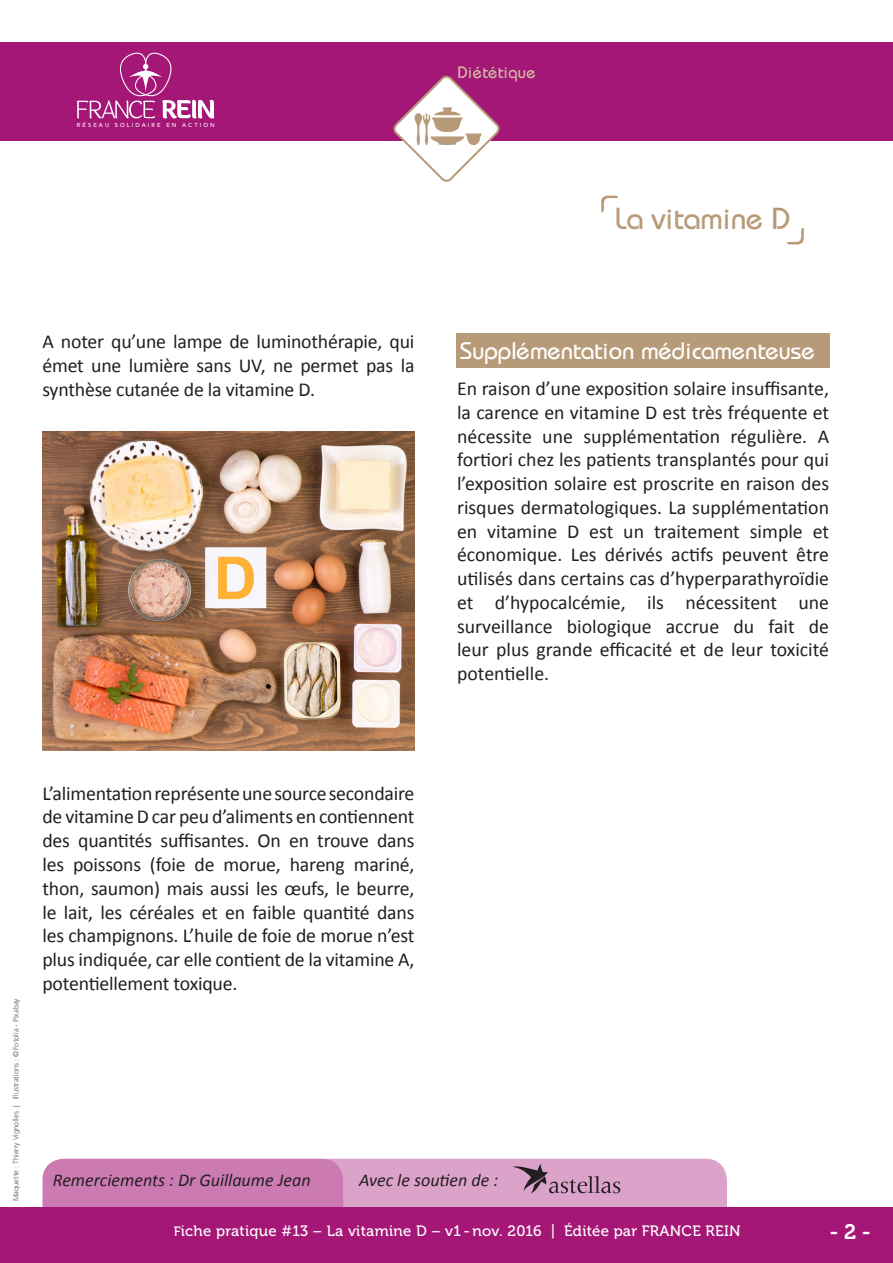
<style>
.page{position:relative;width:893px;height:1263px;background:#fff}
.page>*{position:absolute;margin:0;border:0;box-sizing:border-box;transform-origin:0 0}
.t1{font:30.3px "Bauhaus";color:#b79b79}
.t2{font:24px "Bauhaus";color:#fff}
.t3{font:21px "Museo 700";color:#fff}
.t4{font:19.8px/23.7px "Calibri";letter-spacing:-.01em;color:#231f20;text-align:justify}
.t5{font:italic 18px "Calibri";color:#231f20}
.t6{font:16.5px "Bauhaus";letter-spacing:.02em;color:#d1bda6}
.t7{font:15px "Museo 500";letter-spacing:.02em;color:#fff}
.t8{font:300 7.5px "Frutiger LT Std";color:#57585a}
.t9{font:500 5.7px "Avenir";letter-spacing:.36em;color:#fff}
.s1{font-size:13.5px}
</style>
<div class="page">
<div style="left:0;top:1207px;width:893px;height:56px;background:#a51777"></div>
<div style="left:0;top:43px;width:893px;height:98px;background:#a51777"></div>
<div style="left:456px;top:333px;width:373px;height:34px;background:#b79b79"></div>
<svg style="left:601px;top:196px;width:17px;height:16px"></svg>
<svg style="left:787px;top:228px;width:17px;height:16px"></svg>
<img style="left:43px;top:431px;width:372px;height:320px">
<svg style="left:393px;top:75px;width:107px;height:107px"></svg>
<svg style="left:43px;top:1159px;width:684px;height:48px;background:#d08fbc"></svg>
<svg style="left:77px;top:53px;width:137px;height:65px"></svg>
<p class="t9" style="left:77px;top:120px;width:139px">RÉSEAU SOLIDAIRE EN ACTION</p>
<p class="t6" style="left:457px;top:62px;width:80px">Diététique</p>
<p class="t1" style="left:615px;top:200px;width:177px">La vitamine D</p>
<p class="t4" style="left:42px;top:330px;width:374px">A noter qu’une lampe de luminothérapie, qui émet une lumière sans UV, ne permet pas la synthèse cutanée de la vitamine D.</p>
<p class="t2" style="left:460px;top:336px;width:356px">Supplémentation médicamenteuse</p>
<p class="t4" style="left:457px;top:377px;width:374px">En raison d’une exposition solaire insuffisante, la carence en vitamine D est très fréquente et nécessite une supplémentation régulière. A fortiori chez les patients transplantés pour qui l’exposition solaire est proscrite en raison des risques dermatologiques. La supplémentation en vitamine D est un traitement simple et économique. Les dérivés actifs peuvent être utilisés dans certains cas d’hyperparathyroïdie et d’hypocalcémie, ils nécessitent une surveillance biologique accrue du fait de leur plus grande efficacité et de leur toxicité potentielle.</p>
<p class="t8" style="left:12px;top:1201px;width:205px;rotate:-90deg">Maquette : Thierry Vignolles | Illustrations : ©Fotolia - Pixabay</p>
<p class="t4" style="left:42px;top:781px;width:374px">L’alimentation représente une source secondaire de vitamine D car peu d’aliments en contiennent des quantités suffisantes. On en trouve dans les poissons (foie de morue, hareng mariné, thon, saumon) mais aussi les œufs, le beurre, le lait, les céréales et en faible quantité dans les champignons. L’huile de foie de morue n’est plus indiquée, car elle contient de la vitamine A, potentiellement toxique.</p>
<p class="t5" style="left:53px;top:1168px;width:259px">Remerciements : Dr Guillaume Jean</p>
<p class="t5" style="left:359px;top:1168px;width:140px">Avec le soutien de :</p>
<p class="t7" style="left:174px;top:1223px;width:568px"><span class="s1">F</span>iche pratique #13 − La vitamine D − v1 - nov. 2016 | Éditée par FRANCE REIN</p>
<p class="t3" style="left:830px;top:1220px;width:43px">- 2 -</p>
</div>
